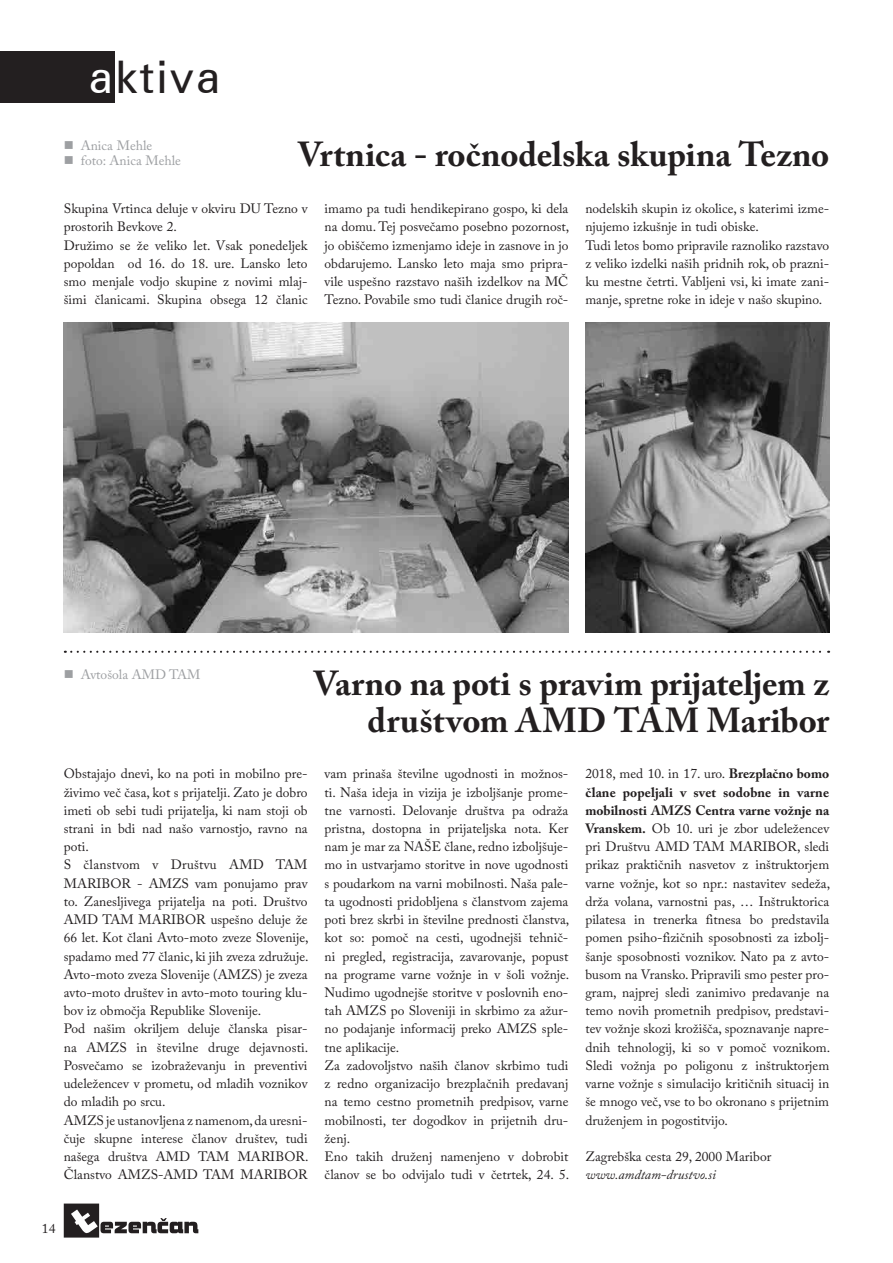
<style>
.page{position:relative;width:893px;height:1263px;background:#fff}
.page>*{position:absolute;margin:0;border:0;box-sizing:border-box;transform-origin:0 0}
.t1{font:45px "Zurich BT";letter-spacing:.05em;color:#231f20}
.t2{font:700 34.5px/37.5px "Adobe Caslon Pro";color:#231f20;text-align:right}
.t3{font:13.5px/18.3px "Adobe Caslon Pro";color:#231f20}
.t4{font:13.5px/15px "Adobe Caslon Pro";color:#9d9fa2}
.t5{font:italic 13.5px "Adobe Caslon Pro";color:#231f20}
.s1{color:#fff}
.s2{font-weight:700}
</style>
<div class="page">
<div style="left:0;top:51px;width:115px;height:51px;background:#231f20"></div>
<svg style="left:64px;top:1203px;width:134px;height:34px"></svg>
<svg style="left:65px;top:651px;width:764px;height:2px"></svg>
<img style="left:64px;top:323px;width:504px;height:309px">
<img style="left:585px;top:323px;width:244px;height:309px">
<h1 class="t1" style="left:89px;top:50px;width:133px"><span class="s1">a</span>ktiva</h1>
<p class="t4" style="left:81px;top:138px;width:102px">Anica Mehle foto: Anica Mehle</p>
<h2 class="t2" style="left:298px;top:135px;width:533px">Vrtnica - ročnodelska skupina Tezno</h2>
<p class="t3" style="left:64px;top:199px;width:245px">Skupina Vrtinca deluje v okviru DU Tezno v prostorih Bevkove 2.<br>Družimo se že veliko let. Vsak ponedeljek popoldan od 16. do 18. ure. Lansko leto smo menjale vodjo skupine z novimi mlaj&shy;šimi članicami. Skupina obsega 12 članic</p>
<p class="t3" style="left:325px;top:199px;width:246px;text-align:justify">imamo pa tudi hendikepirano gospo, ki dela na domu. Tej posvečamo posebno pozornost, jo obiščemo izmenjamo ideje in zasnove in jo obdarujemo. Lansko leto maja smo pripra&shy;vile uspešno razstavo naših izdelkov na MČ Tezno. Povabile smo tudi članice drugih roč-</p>
<p class="t3" style="left:585px;top:199px;width:245px">nodelskih skupin iz okolice, s katerimi izme&shy;njujemo izkušnje in tudi obiske.<br>Tudi letos bomo pripravile raznoliko razstavo z veliko izdelki naših pridnih rok, ob prazni&shy;ku mestne četrti. Vabljeni vsi, ki imate zani&shy;manje, spretne roke in ideje v našo skupino.</p>
<p class="t4" style="left:81px;top:667px;width:121px">Avtošola AMD TAM</p>
<h2 class="t2" style="left:314px;top:664px;width:517px">Varno na poti s pravim prijateljem z društvom AMD TAM Maribor</h2>
<p class="t3" style="left:64px;top:764px;width:246px">Obstajajo dnevi, ko na poti in mobilno pre&shy;živimo več časa, kot s prijatelji. Zato je dobro imeti ob sebi tudi prijatelja, ki nam stoji ob strani in bdi nad našo varnostjo, ravno na poti.<br>S članstvom v Društvu AMD TAM MARIBOR - AMZS vam ponujamo prav to. Zanesljivega prijatelja na poti. Društvo AMD TAM MARIBOR uspešno deluje že 66 let. Kot člani Avto-moto zveze Slovenije, spadamo med 77 članic, ki jih zveza združuje.<br>Avto-moto zveza Slovenije (AMZS) je zveza avto-moto društev in avto-moto touring klu&shy;bov iz območja Republike Slovenije.<br>Pod našim okriljem deluje članska pisar&shy;na AMZS in številne druge dejavnosti.<br>Posvečamo se izobraževanju in preventivi udeležencev v prometu, od mladih voznikov do mladih po srcu.<br>AMZS je ustanovljena z namenom, da uresni&shy;čuje skupne interese članov društev, tudi našega društva AMD TAM MARIBOR.<br>Članstvo AMZS-AMD TAM MARIBOR</p>
<p class="t3" style="left:325px;top:764px;width:246px">vam prinaša številne ugodnosti in možnos&shy;ti. Naša ideja in vizija je izboljšanje prome&shy;tne varnosti. Delovanje društva pa odraža pristna, dostopna in prijateljska nota. Ker nam je mar za NAŠE člane, redno izboljšuje&shy;mo in ustvarjamo storitve in nove ugodnosti s poudarkom na varni mobilnosti. Naša pale&shy;ta ugodnosti pridobljena s članstvom zajema poti brez skrbi in številne prednosti članstva, kot so: pomoč na cesti, ugodnejši tehnič&shy;ni pregled, registracija, zavarovanje, popust na programe varne vožnje in v šoli vožnje.<br>Nudimo ugodnejše storitve v poslovnih eno&shy;tah AMZS po Sloveniji in skrbimo za ažur&shy;no podajanje informacij preko AMZS sple&shy;tne aplikacije.<br>Za zadovoljstvo naših članov skrbimo tudi z redno organizacijo brezplačnih predavanj na temo cestno prometnih predpisov, varne mobilnosti, ter dogodkov in prijetnih dru&shy;ženj.<br>Eno takih druženj namenjeno v dobrobit članov se bo odvijalo tudi v četrtek, 24. 5.</p>
<p class="t3" style="left:585px;top:764px;width:246px;text-align:justify">2018, med 10. in 17. uro. <span class="s2">Brezplačno bomo člane popeljali v svet sodobne in varne mobilnosti AMZS Centra varne vožnje na Vranskem.</span> Ob 10. uri je zbor udeležencev pri Društvu AMD TAM MARIBOR, sledi prikaz praktičnih nasvetov z inštruktorjem varne vožnje, kot so npr.: nastavitev sedeža, drža volana, varnostni pas, … Inštruktorica pilatesa in trenerka fitnesa bo predstavila pomen psiho-fizičnih sposobnosti za izbolj&shy;šanje sposobnosti voznikov. Nato pa z avto&shy;busom na Vransko. Pripravili smo pester pro&shy;gram, najprej sledi zanimivo predavanje na temo novih prometnih predpisov, predstavi&shy;tev vožnje skozi krožišča, spoznavanje napre&shy;dnih tehnologij, ki so v pomoč voznikom.<br>Sledi vožnja po poligonu z inštruktorjem varne vožnje s simulacijo kritičnih situacij in še mnogo več, vse to bo okronano s prijetnim druženjem in pogostitvijo.</p>
<p class="t3" style="left:585px;top:1147px;width:187px">Zagrebška cesta 29, 2000 Maribor</p>
<p class="t5" style="left:585px;top:1167px;width:132px">www.amdtam-drustvo.si</p>
<p class="t3" style="left:42px;top:1219px;width:15px">14</p>
</div>
